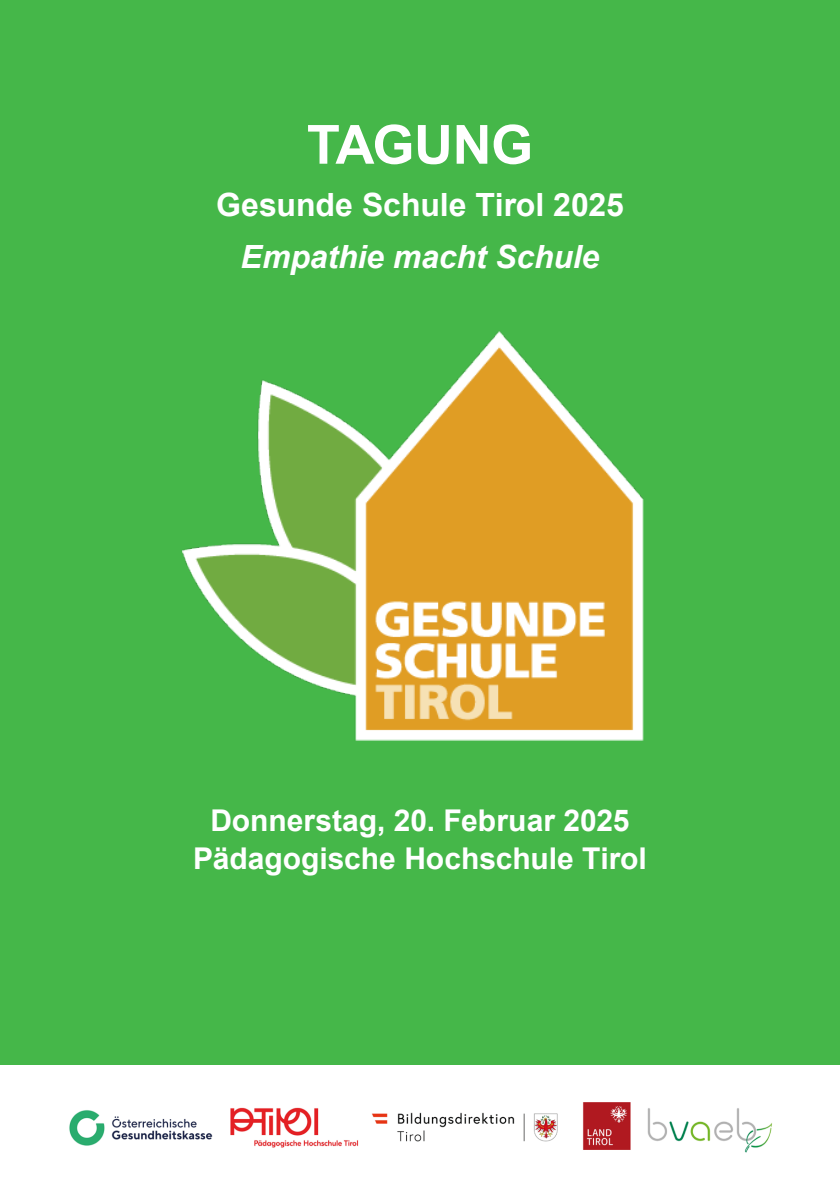
<style>
.page{position:relative;width:840px;height:1191px;background:#fff}
.page>*{position:absolute;margin:0;border:0;box-sizing:border-box;transform-origin:0 0}
.t1{font:700 54px "Arial";letter-spacing:-.01em;color:#fff}
.t2{font:700 32px "Arial";letter-spacing:-.005em;color:#fff}
.t3{font:italic 700 32px "Arial";letter-spacing:-.005em;color:#fff}
.t4{font:700 30px "Arial";color:#fff}
</style>
<div class="page">
<div style="left:0;top:0;width:839px;height:1064px;background:#45b749"></div>
<img style="left:69px;top:1102px;width:703px;height:51px">
<img style="left:182px;top:332px;width:460px;height:408px">
<p class="t1" style="left:307px;top:107px;width:227px">TAGUNG</p>
<p class="t2" style="left:216px;top:182px;width:409px">Gesunde Schule Tirol 2025</p>
<p class="t3" style="left:240px;top:235px;width:360px">Empathie macht Schule</p>
<p class="t4" style="left:210px;top:799px;width:420px">Donnerstag, 20. Februar 2025</p>
<p class="t4" style="left:193px;top:837px;width:455px">Pädagogische Hochschule Tirol</p>
</div>
